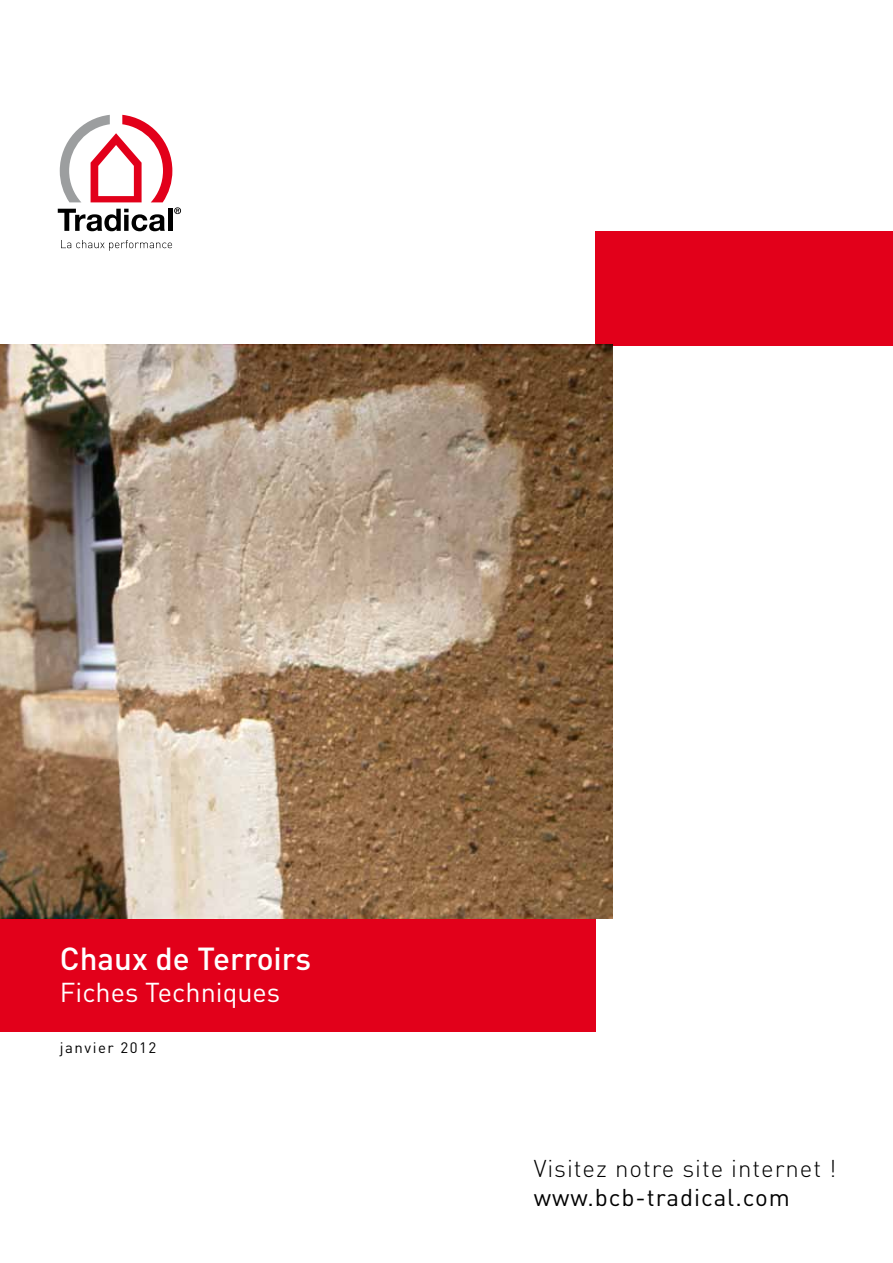
<style>
.page{position:relative;width:893px;height:1263px;background:#fff}
.page>*{position:absolute;margin:0;border:0;box-sizing:border-box;transform-origin:0 0}
.t1{font:500 31.5px "DINOT";color:#fff}
.t2{font:27px "DINOT";color:#fff}
.t3{font:300 24px "DINOT";letter-spacing:.04em;color:#000}
.t4{font:24px "DINOT";letter-spacing:.04em;color:#000}
.t5{font:15px "DINOT";letter-spacing:.1em;color:#000}
</style>
<div class="page">
<svg style="left:58px;top:115px;width:123px;height:116px"></svg>
<svg style="left:61px;top:240px;width:111px;height:11px"></svg>
<div style="left:595px;top:231px;width:298px;height:114px;background:#e2001a"></div>
<div style="left:0;top:917px;width:595px;height:115px;background:#e2001a"></div>
<img style="left:0;top:344px;width:612px;height:574px">
<h1 class="t1" style="left:60px;top:937px;width:253px">Chaux de Terroirs</h1>
<p class="t2" style="left:60px;top:974px;width:222px">Fiches Techniques</p>
<p class="t5" style="left:60px;top:1037px;width:98px">janvier 2012</p>
<p class="t3" style="left:534px;top:1152px;width:304px">Visitez notre site internet !</p>
<p class="t4" style="left:534px;top:1181px;width:258px">www.bcb-tradical.com</p>
</div>
